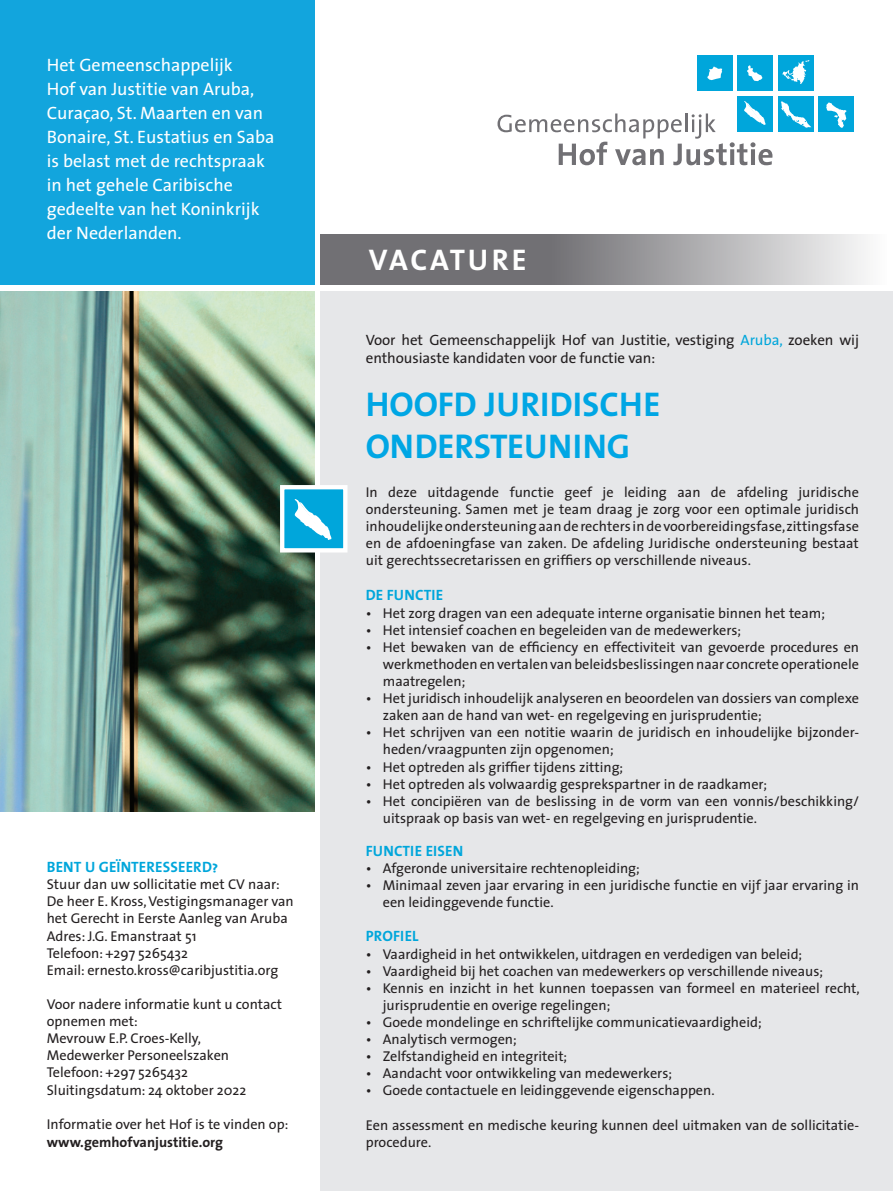
<style>
.page{position:relative;width:893px;height:1191px;background:#fff}
.page>*{position:absolute;margin:0;border:0;box-sizing:border-box;transform-origin:0 0}
.t1{font:34.5px/41.4px "The Sans Bold Caps";color:#00a6e4}
.t2{font:30px "The Sans Bold Caps";letter-spacing:.09em;color:#fff}
.t3{font:18px/24px "The Sans";color:#fff}
.t4{font:15px/18px "The Sans";letter-spacing:-.005em;color:#231f20}
.t5{font:15px "The Sans Bold Caps";letter-spacing:.01em;color:#00a6db}
.t6{font:14.25px/17.1px "The Sans";color:#231f20}
.t7{font:700 14.25px "The Sans";color:#231f20}
.s1{color:#00a6db}
</style>
<div class="page">
<div style="left:321px;top:291px;width:572px;height:900px;background:#e6e7e9"></div>
<div style="left:0;top:0;width:314px;height:285px;background:#12a5dd"></div>
<div style="left:819px;top:96px;width:35px;height:36px;background:#00a6db"></div>
<div style="left:737px;top:96px;width:36px;height:36px;background:#00a6db"></div>
<div style="left:778px;top:96px;width:36px;height:36px;background:#00a6db"></div>
<svg style="left:497px;top:101px;width:275px;height:64px"></svg>
<div style="left:737px;top:55px;width:36px;height:36px;background:#00a6db"></div>
<svg style="left:747px;top:65px;width:16px;height:16px"></svg>
<div style="left:697px;top:55px;width:35px;height:36px;background:#00a6db"></div>
<svg style="left:707px;top:66px;width:16px;height:14px"></svg>
<svg style="left:826px;top:102px;width:20px;height:26px"></svg>
<div style="left:778px;top:55px;width:36px;height:36px;background:#00a6db"></div>
<svg style="left:782px;top:60px;width:28px;height:24px"></svg>
<svg style="left:781px;top:101px;width:30px;height:27px"></svg>
<svg style="left:321px;top:234px;width:545px;height:51px;background:#979699"></svg>
<img style="left:0;top:291px;width:314px;height:520px">
<svg style="left:278px;top:483px;width:70px;height:71px"></svg>
<p class="t3" style="left:47px;top:52px;width:229px">Het Gemeenschappelijk<br>Hof van Justitie van Aruba,<br>Curaçao, St. Maarten en van<br>Bonaire, St. Eustatius en Saba is belast met de rechtspraak in het gehele Caribische gedeelte van het Koninkrijk der Nederlanden.</p>
<p class="t5" style="left:47px;top:854px;width:173px">BENT U GEÏNTERESSEERD?</p>
<p class="t6" style="left:47px;top:875px;width:248px">Stuur dan uw sollicitatie met CV naar:<br>De heer E. Kross, Vestigingsmanager van het Gerecht in Eerste Aanleg van Aruba Adres: J.G. Emanstraat 51<br>Telefoon: +297 5265432<br>Email: ernesto.kross@caribjustitia.org</p>
<p class="t6" style="left:47px;top:995px;width:237px">Voor nadere informatie kunt u contact opnemen met:<br>Mevrouw E.P. Croes-Kelly,<br>Medewerker Personeelszaken<br>Telefoon: +297 5265432<br>Sluitingsdatum: 24 oktober 2022</p>
<p class="t6" style="left:47px;top:1115px;width:243px">Informatie over het Hof is te vinden op:</p>
<p class="t7" style="left:47px;top:1130px;width:178px">www.gemhofvanjustitie.org</p>
<h2 class="t2" style="left:369px;top:235px;width:159px">VACATURE</h2>
<p class="t4" style="left:366px;top:331px;width:495px">Voor het Gemeenschappelijk Hof van Justitie, vestiging <span class="s1">Aruba,</span> zoeken wij enthousiaste kandidaten voor de functie van:</p>
<h1 class="t1" style="left:366px;top:383px;width:296px">HOOFD JURIDISCHE<br>ONDERSTEUNING</h1>
<p class="t6" style="left:366px;top:483px;width:495px;text-align:justify">In deze uitdagende functie geef je leiding aan de afdeling juridische ondersteuning. Samen met je team draag je zorg voor een optimale juridisch inhoudelijke ondersteuning aan de rechters in de voorbereidingsfase, zittingsfase en de afdoeningfase van zaken. De afdeling Juridische ondersteuning bestaat uit gerechtssecretarissen en griffiers op verschillende niveaus.</p>
<p class="t5" style="left:366px;top:583px;width:79px">DE FUNCTIE</p>
<p class="t6" style="left:366px;top:604px;width:461px">• Het zorg dragen van een adequate interne organisatie binnen het team;</p>
<p class="t6" style="left:366px;top:621px;width:377px">• Het intensief coachen en begeleiden van de medewerkers;</p>
<p class="t6" style="left:383px;top:638px;width:478px;text-align:justify;text-indent:-17px">• Het bewaken van de efficiency en effectiviteit van gevoerde procedures en werkmethoden en vertalen van beleidsbeslissingen naar concrete operationele maatregelen;</p>
<p class="t6" style="left:383px;top:689px;width:478px;text-indent:-17px">• Het juridisch inhoudelijk analyseren en beoordelen van dossiers van complexe zaken aan de hand van wet- en regelgeving en jurisprudentie;</p>
<p class="t6" style="left:383px;top:723px;width:476px;text-indent:-17px">• Het schrijven van een notitie waarin de juridisch en inhoudelijke bijzonder&shy;heden/vraagpunten zijn opgenomen;</p>
<p class="t6" style="left:366px;top:757px;width:259px">• Het optreden als griffier tijdens zitting;</p>
<p class="t6" style="left:366px;top:775px;width:403px">• Het optreden als volwaardig gesprekspartner in de raadkamer;</p>
<p class="t6" style="left:383px;top:792px;width:478px;text-indent:-17px">• Het concipiëren van de beslissing in de vorm van een vonnis/beschikking/ uitspraak op basis van wet- en regelgeving en jurisprudentie.</p>
<p class="t5" style="left:366px;top:838px;width:99px">FUNCTIE EISEN</p>
<p class="t6" style="left:366px;top:859px;width:275px">• Afgeronde universitaire rechtenopleiding;</p>
<p class="t6" style="left:383px;top:876px;width:478px;text-indent:-17px">• Minimaal zeven jaar ervaring in een juridische functie en vijf jaar ervaring in een leidinggevende functie.</p>
<p class="t5" style="left:366px;top:923px;width:54px">PROFIEL</p>
<p class="t6" style="left:366px;top:944px;width:438px">• Vaardigheid in het ontwikkelen, uitdragen en verdedigen van beleid;</p>
<p class="t6" style="left:366px;top:961px;width:459px">• Vaardigheid bij het coachen van medewerkers op verschillende niveaus;</p>
<p class="t6" style="left:383px;top:979px;width:478px;text-indent:-17px">• Kennis en inzicht in het kunnen toepassen van formeel en materieel recht, jurisprudentie en overige regelingen;</p>
<p class="t6" style="left:366px;top:1013px;width:397px">• Goede mondelinge en schriftelijke communicatievaardigheid;</p>
<p class="t6" style="left:366px;top:1030px;width:153px">• Analytisch vermogen;</p>
<p class="t6" style="left:366px;top:1047px;width:203px">• Zelfstandigheid en integriteit;</p>
<p class="t6" style="left:366px;top:1064px;width:308px">• Aandacht voor ontwikkeling van medewerkers;</p>
<p class="t6" style="left:366px;top:1081px;width:350px">• Goede contactuele en leidinggevende eigenschappen.</p>
<p class="t6" style="left:366px;top:1115px;width:495px">Een assessment en medische keuring kunnen deel uitmaken van de sollicitatie&shy;procedure.</p>
</div>
